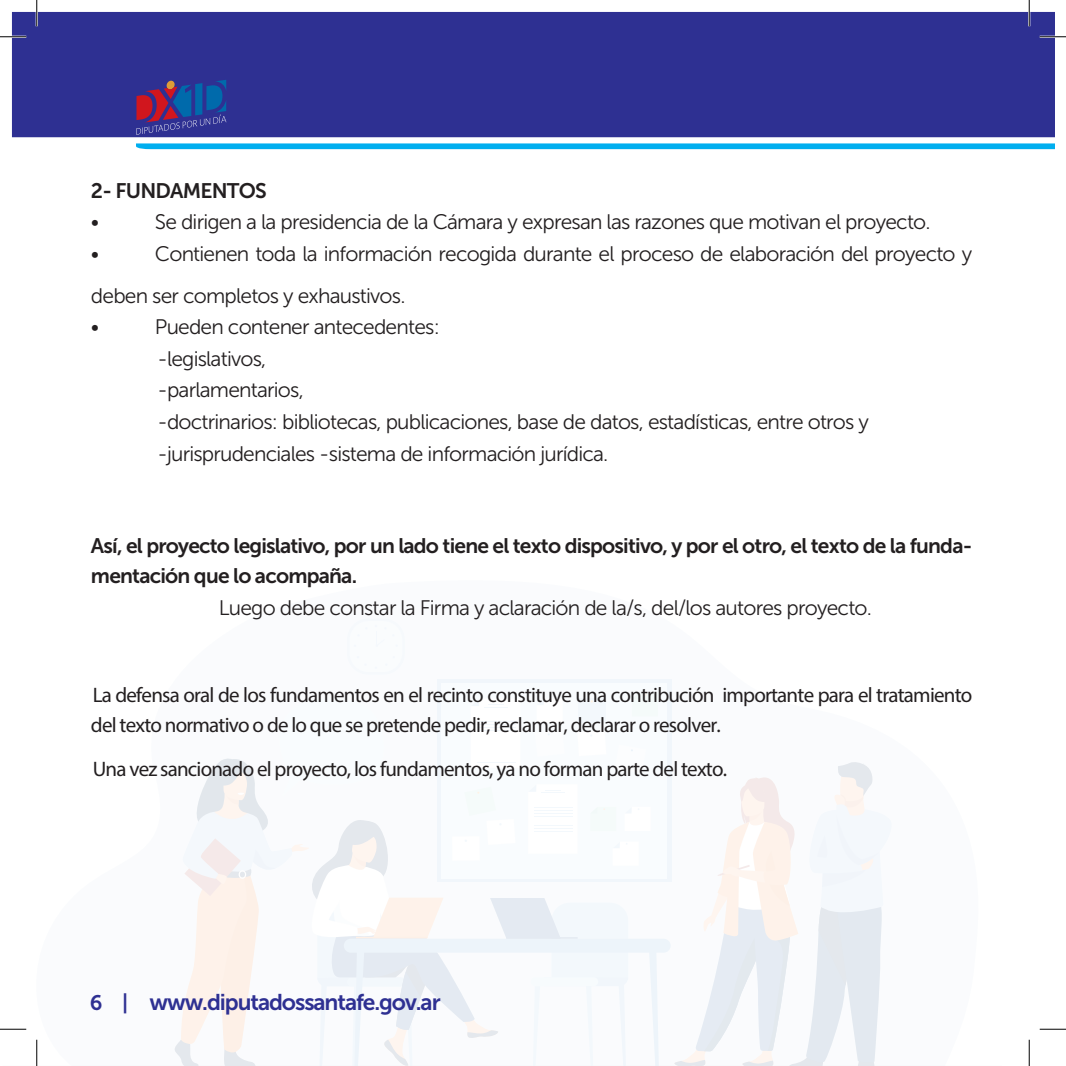
<style>
.page{position:relative;width:1066px;height:1066px;background:#fff}
.page>*{position:absolute;margin:0;border:0;box-sizing:border-box;transform-origin:0 0}
.t1{font:22.75px "Museo Sans 700";letter-spacing:-.045em;color:#2e3092}
.t2{font:21px/31.5px "Museo Sans 300";letter-spacing:-.04em;color:#231f20}
.t3{font:21px/29.8px "Myriad Pro";letter-spacing:-.04em;color:#231f20}
.t4{font:21px/29.8px "Museo Sans 700";letter-spacing:-.04em;color:#231f20}
.s1{font-size:21px}
</style>
<div class="page">
<div style="left:437px;top:679px;width:235px;height:203px;background:#f1f6fb"></div>
<div style="left:441px;top:683px;width:226px;height:195px;background:#f9fcfe"></div>
<div style="left:347px;top:618px;width:58px;height:56px;background:#f6f9fc;border-radius:21px"></div>
<div style="left:349px;top:621px;width:53px;height:51px;background:#fafcfd;border-radius:19px"></div>
<div style="left:12px;top:12px;width:1042px;height:125px;background:#2e3092"></div>
<svg style="left:136px;top:143px;width:918px;height:6px;background:#13b4f0"></svg>
<svg style="left:136px;top:80px;width:90px;height:55px;background:#453d85"></svg>
<hr style="left:0;top:36px;width:26px;height:2px;background:#fff">
<hr style="left:1039px;top:36px;width:27px;height:2px;background:#fff">
<hr style="left:36px;top:0;width:2px;height:26px;background:#fff">
<hr style="left:1028px;top:0;width:2px;height:26px;background:#fff">
<svg style="left:0;top:36px;width:26px;height:1px"></svg>
<svg style="left:1039px;top:36px;width:27px;height:1px"></svg>
<svg style="left:1039px;top:1029px;width:27px;height:1px"></svg>
<svg style="left:36px;top:0;width:1px;height:26px"></svg>
<svg style="left:0;top:694px;width:891px;height:372px"></svg>
<svg style="left:1029px;top:0;width:1px;height:26px"></svg>
<svg style="left:1029px;top:1039px;width:1px;height:27px"></svg>
<p class="t4" style="left:91px;top:176px;width:177px">2- FUNDAMENTOS</p>
<p class="t2" style="left:91px;top:207px;width:10px">•</p>
<p class="t2" style="left:155px;top:207px;width:777px">Se dirigen a la presidencia de la Cámara y expresan las razones que motivan el proyecto.</p>
<p class="t2" style="left:91px;top:238px;width:10px">•</p>
<p class="t2" style="left:91px;top:233px;width:882px;line-height:42px;text-indent:64px">Contienen toda la información recogida durante el proceso de elaboración del proyecto y deben ser completos y exhaustivos.</p>
<p class="t2" style="left:91px;top:312px;width:10px">•</p>
<p class="t2" style="left:155px;top:312px;width:715px">Pueden contener antecedentes:<br>-legislativos,<br>-parlamentarios,<br>-doctrinarios: bibliotecas, publicaciones, base de datos, estadísticas, entre otros y -jurisprudenciales -sistema de información jurídica.</p>
<p class="t4" style="left:91px;top:531px;width:883px">Así, el proyecto legislativo, por un lado tiene el texto dispositivo, y por el otro, el texto de la funda&shy;mentación que lo acompaña.</p>
<p class="t2" style="left:219px;top:592px;width:654px">Luego debe constar la Firma y aclaración de la/s, del/los autores proyecto.</p>
<p class="t3" style="left:91px;top:680px;width:883px">La defensa oral de los fundamentos en el recinto constituye una contribución importante para el tratamiento del texto normativo o de lo que se pretende pedir, reclamar, declarar o resolver.</p>
<p class="t3" style="left:93px;top:753px;width:636px">Una vez sancionado el proyecto, los fundamentos, ya no forman parte del texto.</p>
<p class="t1" style="left:90px;top:990px;width:352px"><span class="s1">6 |</span> www.diputadossantafe.gov.ar</p>
</div>
